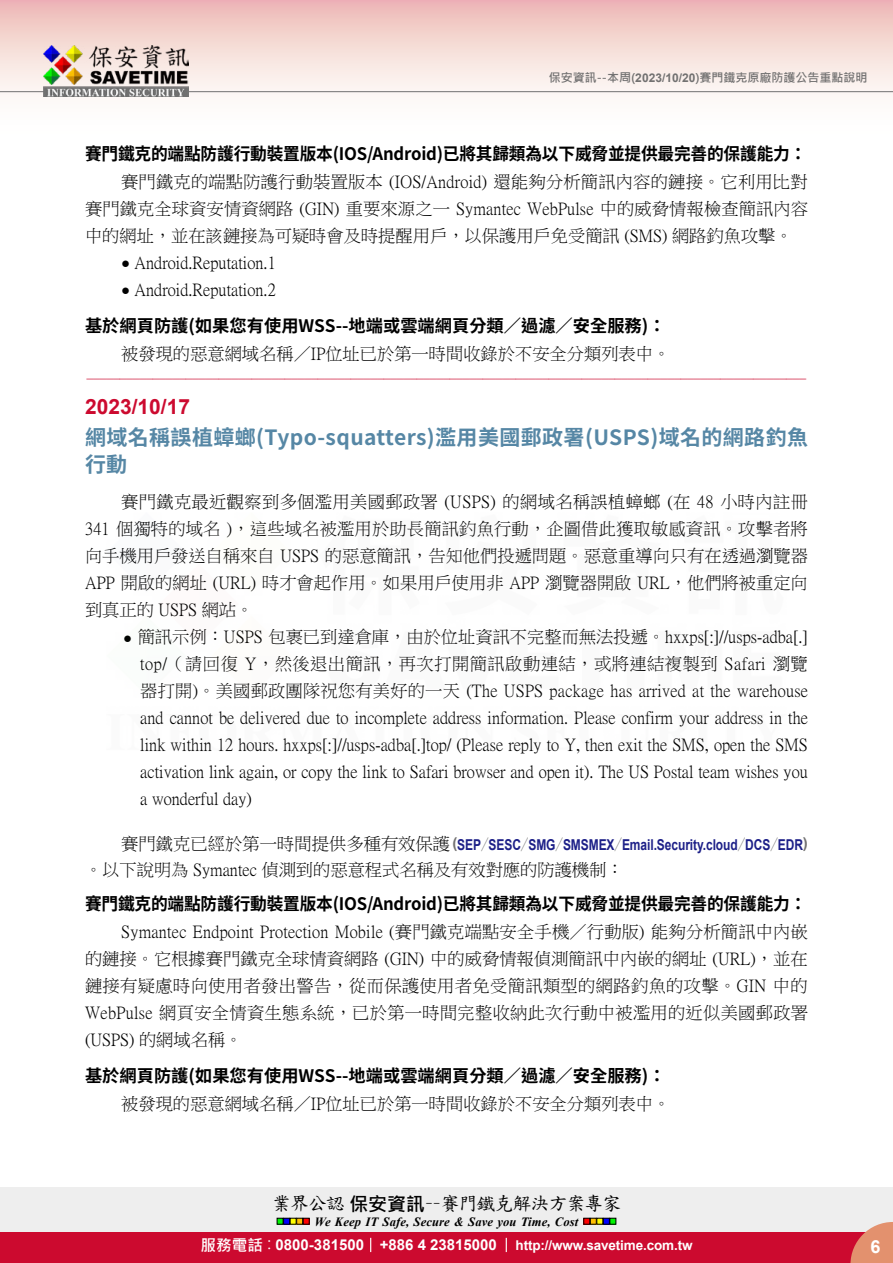
<style>
.page{position:relative;width:893px;height:1263px;background:#fff}
.page>*{position:absolute;margin:0;border:0;box-sizing:border-box;transform-origin:0 0}
.t1{font:700 21px/27px "Source Han Sans TW";letter-spacing:.02em;color:#5687a5}
.t2{font:700 21px "Arial";color:#cc0a2f}
.t3{font:18.9px "DF Kai Shu SB Estd BF";letter-spacing:-.05em;color:#000}
.t4{font:700 18px "Arial";color:#fff}
.t5{font:17.25px/27px "P Ming Li U";color:#000;text-align:justify}
.t6{font:700 17.25px "Source Han Sans TW";letter-spacing:-.015em;color:#000}
.t7{font:16.5px "DF Kai Shu SB Estd BF";color:#cc0a2f}
.t8{font:700 15px "Arial";letter-spacing:-.005em;color:#1d2088;scale:.8 1}
.t9{font:700 13.5px "Arial";letter-spacing:-.01em;color:#fff}
.t10{font:italic 700 12.6px "Times New Roman";letter-spacing:.005em;color:#000}
.t11{font:700 12px "Microsoft Jheng Hei";color:#727171}
.s1{font-family:"Arial"}
.s2{font-family:"Arial";font-size:15px}
.s3{font-family:"P Ming Li U";font-weight:400;font-size:17.25px;color:#000}
.s4{color:#727171}
.s5{font-family:"Source Han Sans TW";font-weight:800;color:#727171}
.s6{font-family:"Microsoft Jheng Hei";font-weight:700}
.s7{font-family:"Microsoft Jheng Hei";font-size:15.6px}
.s8{font-family:"Microsoft Jheng Hei";font-weight:400;font-size:15.6px}
.s9{font-size:15px}
</style>
<div class="page">
<div style="left:0;top:1187px;width:893px;height:49px;background:#eee"></div>
<svg style="left:277px;top:1218px;width:32px;height:6px"></svg>
<svg style="left:584px;top:1218px;width:32px;height:6px"></svg>
<div style="left:0;top:1232px;width:893px;height:31px;background:#cc0a2f"></div>
<svg style="left:850px;top:1222px;width:43px;height:41px"></svg>
<svg style="left:370px;top:1238px;width:1px;height:14px"></svg>
<svg style="left:506px;top:1238px;width:1px;height:14px"></svg>
<div style="left:0;top:0;width:893px;height:141px;background:linear-gradient(to bottom,#efc0bb,#fff)"></div>
<hr style="left:0;top:91px;width:893px;height:1px;background:#727171">
<img style="left:44px;top:46px;width:145px;height:51px">
<p class="t11" style="left:549px;top:70px;width:320px">保安資訊--本周(<span class="s1">2023/10/20</span>)賽門鐵克原廠防護公告重點說明</p>
<p class="t6" style="left:85px;top:144px;width:723px">賽門鐵克的端點防護行動裝置版本(IOS/Android)已將其歸類為以下威脅並提供最完善的保護能力：</p>
<p class="t5" style="left:85px;top:168px;width:725px;text-indent:36px">賽門鐵克的端點防護行動裝置版本 (IOS/Android) 還能夠分析簡訊內容的鏈接。它利用比對賽門鐵克全球資安情資網路 (GIN) 重要來源之一 Symantec WebPulse 中的威脅情報檢查簡訊內容中的網址，並在該鏈接為可疑時會及時提醒用戶，以保護用戶免受簡訊 (SMS) 網路釣魚攻擊。</p>
<p class="t5" style="left:121px;top:249px;width:156px"><span class="s2">●</span> Android.Reputation.1</p>
<p class="t5" style="left:121px;top:276px;width:156px"><span class="s2">●</span> Android.Reputation.2</p>
<p class="t6" style="left:85px;top:315px;width:582px">基於網頁防護(如果您有使用WSS--地端或雲端網頁分類／過濾／安全服務)：</p>
<p class="t5" style="left:121px;top:340px;width:551px">被發現的惡意網域名稱／IP位址已於第一時間收錄於不安全分類列表中。</p>
<p class="t7" style="left:86px;top:371px;width:723px">-------------------------------------------------------------------------------------------------------------</p>
<p class="t2" style="left:85px;top:391px;width:107px">2023/10/17</p>
<p class="t1" style="left:85px;top:425px;width:724px">網域名稱誤植蟑螂(Typo-squatters)濫用美國郵政署(USPS)域名的網路釣魚行動</p>
<p class="t5" style="left:85px;top:489px;width:724px;text-indent:36px">賽門鐵克最近觀察到多個濫用美國郵政署 (USPS) 的網域名稱誤植蟑螂 (在 48 小時內註冊341 個獨特的域名 )，這些域名被濫用於助長簡訊釣魚行動，企圖借此獲取敏感資訊。攻擊者將向手機用戶發送自稱來自 USPS 的惡意簡訊，告知他們投遞問題。惡意重導向只有在透過瀏覽器APP 開啟的網址 (URL) 時才會起作用。如果用戶使用非 APP 瀏覽器開啟 URL，他們將被重定向到真正的 USPS 網站。</p>
<p class="t5" style="left:140px;top:624px;width:669px;text-indent:-17px"><span class="s2">●</span> 簡訊示例：USPS 包裹已到達倉庫，由於位址資訊不完整而無法投遞。hxxps[:]//usps-adba[.] top/（請回復 Y，然後退出簡訊，再次打開簡訊啟動連結，或將連結複製到 Safari 瀏覽器打開)。美國郵政團隊祝您有美好的一天 (The USPS package has arrived at the warehouse and cannot be delivered due to incomplete address information. Please confirm your address in the link within 12 hours. hxxps[:]//usps-adba[.]top/ (Please reply to Y, then exit the SMS, open the SMS activation link again, or copy the link to Safari browser and open it). The US Postal team wishes you a wonderful day)</p>
<p class="t8" style="left:121px;top:834px;width:860px"><span class="s3">賽門鐵克已經於第一時間提供多種有效保護</span><span class="s4">(</span>SEP<span class="s5">／</span>SESC<span class="s5">／</span>SMG<span class="s5">／</span>SMSMEX<span class="s5">／</span>Email.Security.cloud<span class="s5">／</span>DCS<span class="s5">／</span>EDR<span class="s4">)</span></p>
<p class="t5" style="left:85px;top:856px;width:540px">。以下說明為 Symantec 偵測到的惡意程式名稱及有效對應的防護機制：</p>
<p class="t6" style="left:85px;top:894px;width:723px">賽門鐵克的端點防護行動裝置版本(IOS/Android)已將其歸類為以下威脅並提供最完善的保護能力：</p>
<p class="t5" style="left:85px;top:918px;width:725px;text-indent:36px">Symantec Endpoint Protection Mobile (賽門鐵克端點安全手機／行動版) 能夠分析簡訊中內嵌的鏈接。它根據賽門鐵克全球情資網路 (GIN) 中的威脅情報偵測簡訊中內嵌的網址 (URL)，並在鏈接有疑慮時向使用者發出警告，從而保護使用者免受簡訊類型的網路釣魚的攻擊。GIN 中的WebPulse 網頁安全情資生態系統，已於第一時間完整收納此次行動中被濫用的近似美國郵政署(USPS) 的網域名稱。</p>
<p class="t6" style="left:85px;top:1066px;width:582px">基於網頁防護(如果您有使用WSS--地端或雲端網頁分類／過濾／安全服務)：</p>
<p class="t5" style="left:121px;top:1091px;width:551px">被發現的惡意網域名稱／IP位址已於第一時間收錄於不安全分類列表中。</p>
<p class="t3" style="left:272px;top:1194px;width:351px">業界公認<span class="s6">保安資訊</span>－－賽門鐵克解決方案專家</p>
<p class="t10" style="left:315px;top:1212px;width:265px">We Keep IT Safe, Secure &amp; Save you Time, Cost</p>
<p class="t9" style="left:200px;top:1235px;width:494px"><span class="s7">服務電話</span><span class="s8">：</span><span class="s9">0800-381500 +886 4 23815000</span> http://www.savetime.com.tw</p>
<p class="t4" style="left:870px;top:1234px;width:12px">6</p>
</div>
